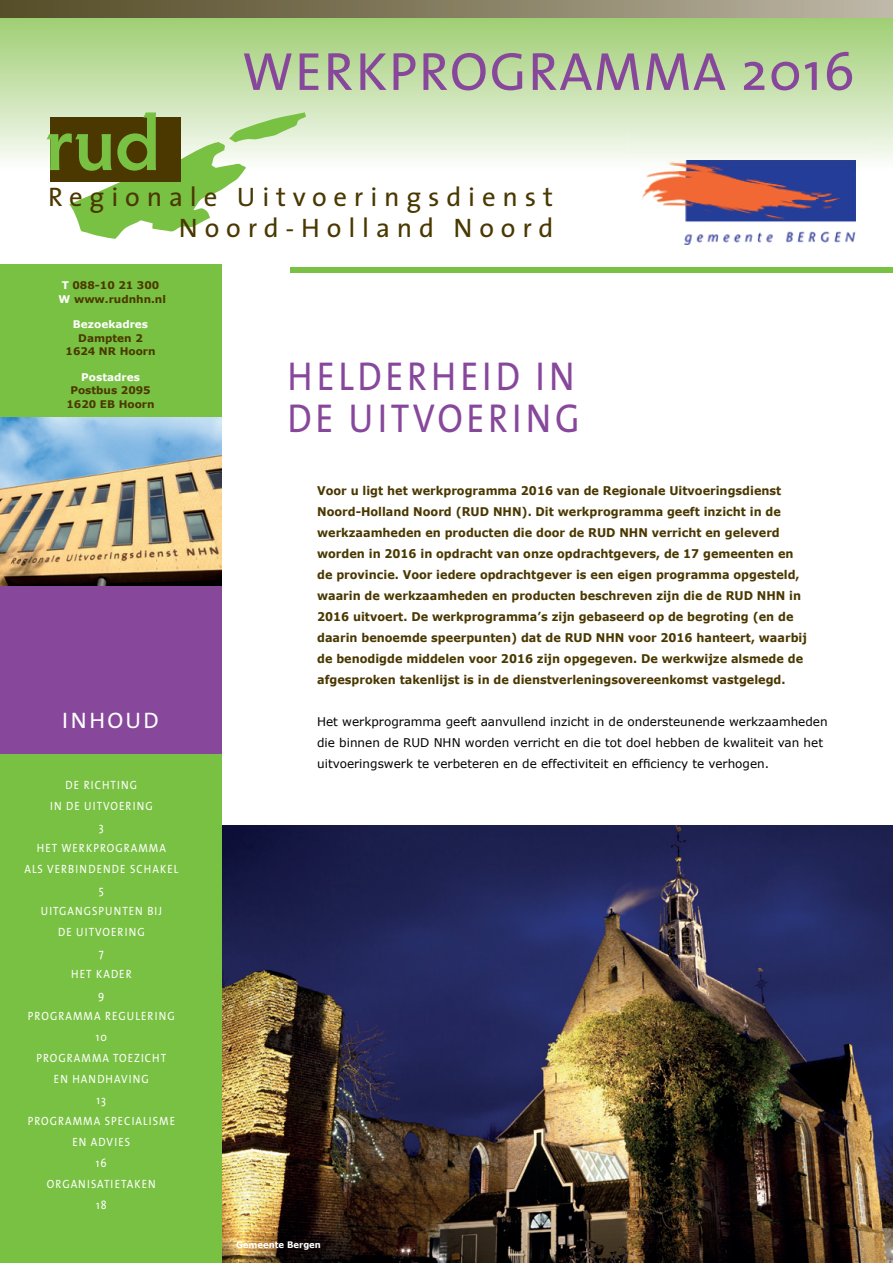
<style>
.page{position:relative;width:893px;height:1263px;background:#fff}
.page>*{position:absolute;margin:0;border:0;box-sizing:border-box;transform-origin:0 0}
.t1{font:54px "The Sans";letter-spacing:.03em;color:#87489c}
.t2{font:40.5px/42px "The Sans";letter-spacing:.1em;color:#87489c;scale:.89 1}
.t3{font:26.85px/30.9px "The Sans";letter-spacing:.255em;color:#4a3800;text-align:right}
.t4{font:22.5px "The Sans";color:#fff}
.t5{font:700 12px/21px "Verdana";color:#4a3800;scale:.94 1}
.t6{font:12px/21px "Verdana";color:#000}
.t7{font:12px/21px "The Sans";letter-spacing:.1em;color:#fff;text-align:center;scale:.89 1}
.t8{font:700 10.5px/13.5px "Verdana";color:#4a3800;text-align:center}
.t9{font:700 10.5px "Verdana";color:#fff}
.t10{font:700 9px "Verdana";color:#fff;scale:.94 1}
.s1{color:#fff}
</style>
<div class="page">
<img style="left:221px;top:825px;width:672px;height:438px">
<div style="left:0;top:753px;width:221px;height:510px;background:#79c142"></div>
<svg style="left:0;top:18px;width:893px;height:143px;background:#c4e0a9"></svg>
<div style="left:0;top:0;width:893px;height:18px;background:linear-gradient(to right,#524924,#bcb5a4)"></div>
<div style="left:0;top:264px;width:221px;height:156px;background:#79c142"></div>
<div style="left:0;top:585px;width:221px;height:168px;background:#87489c"></div>
<svg style="left:47px;top:112px;width:259px;height:127px"></svg>
<img style="left:0;top:417px;width:221px;height:168px">
<div style="left:290px;top:267px;width:603px;height:5px;background:#79c142"></div>
<svg style="left:627px;top:131px;width:243px;height:114px"></svg>
<img style="left:643px;top:160px;width:213px;height:84px">
<h1 class="t1" style="left:242px;top:27px;width:614px">WERKPROGRAMMA 2016</h1>
<h3 class="t3" style="left:48px;top:181px;width:507px">REGIONALE UITVOERINGSDIENST<br>NOORD-HOLLAND NOORD</h3>
<p class="t8" style="left:59px;top:278px;width:109px;text-align:left"><span class="s1">t</span> 088-10 21 300<br><span class="s1">W</span> www.rudnhn.nl</p>
<p class="t9" style="left:73px;top:317px;width:77px">Bezoekadres</p>
<p class="t8" style="left:66px;top:331px;width:92px">Dampten 2<br>1624 nr Hoorn</p>
<p class="t9" style="left:81px;top:369px;width:60px">Postadres</p>
<p class="t8" style="left:67px;top:383px;width:90px">Postbus 2095<br>1620 eB Hoorn</p>
<h3 class="t4" style="left:62px;top:701px;width:98px">INHOUD</h3>
<p class="t7" style="left:24px;top:774px;width:174px">DE RICHTING<br>IN DE UITVOERING<br>3<br>HET WERKPROGRAMMA<br>ALS VERBINDENDE SCHAKEL<br>5<br>UITGANGSPUNTEN BIJ<br>DE UITVOERING<br>7<br>HET KADER<br>9<br>PROGRAMMA REGULERING<br>10<br>PROGRAMMA TOEZICHT<br>EN HANDHAVING<br>13<br>PROGRAMMA SPECIALISME<br>EN ADVIES<br>16<br>ORGANISATIETAKEN<br>18</p>
<h2 class="t2" style="left:287px;top:354px;width:330px">HELDERHEID IN<br>DE UITVOERING</h2>
<p class="t5" style="left:317px;top:480px;width:523px">Voor u ligt het werkprogramma 2016 van de regionale Uitvoeringsdienst noord-Holland noord (rUD nHn). Dit werkprogramma geeft inzicht in de werkzaamheden en producten die door de rUD nHn verricht en geleverd worden in 2016 in opdracht van onze opdrachtgevers, de 17 gemeenten en de provincie. Voor iedere opdrachtgever is een eigen programma opgesteld, waarin de werkzaamheden en producten beschreven zijn die de rUD nHn in 2016 uitvoert. De werkprogramma’s zijn gebaseerd op de begroting (en de daarin benoemde speerpunten) dat de rUD nHn voor 2016 hanteert, waarbij de benodigde middelen voor 2016 zijn opgegeven. De werkwijze alsmede de afgesproken takenlijst is in de dienstverleningsovereenkomst vastgelegd.</p>
<p class="t6" style="left:317px;top:711px;width:512px">Het werkprogramma geeft aanvullend inzicht in de ondersteunende werkzaamheden die binnen de RUD NHN worden verricht en die tot doel hebben de kwaliteit van het uitvoeringswerk te verbeteren en de effectiviteit en efficiency te verhogen.</p>
<p class="t10" style="left:236px;top:1238px;width:92px">gemeente Bergen</p>
</div>
